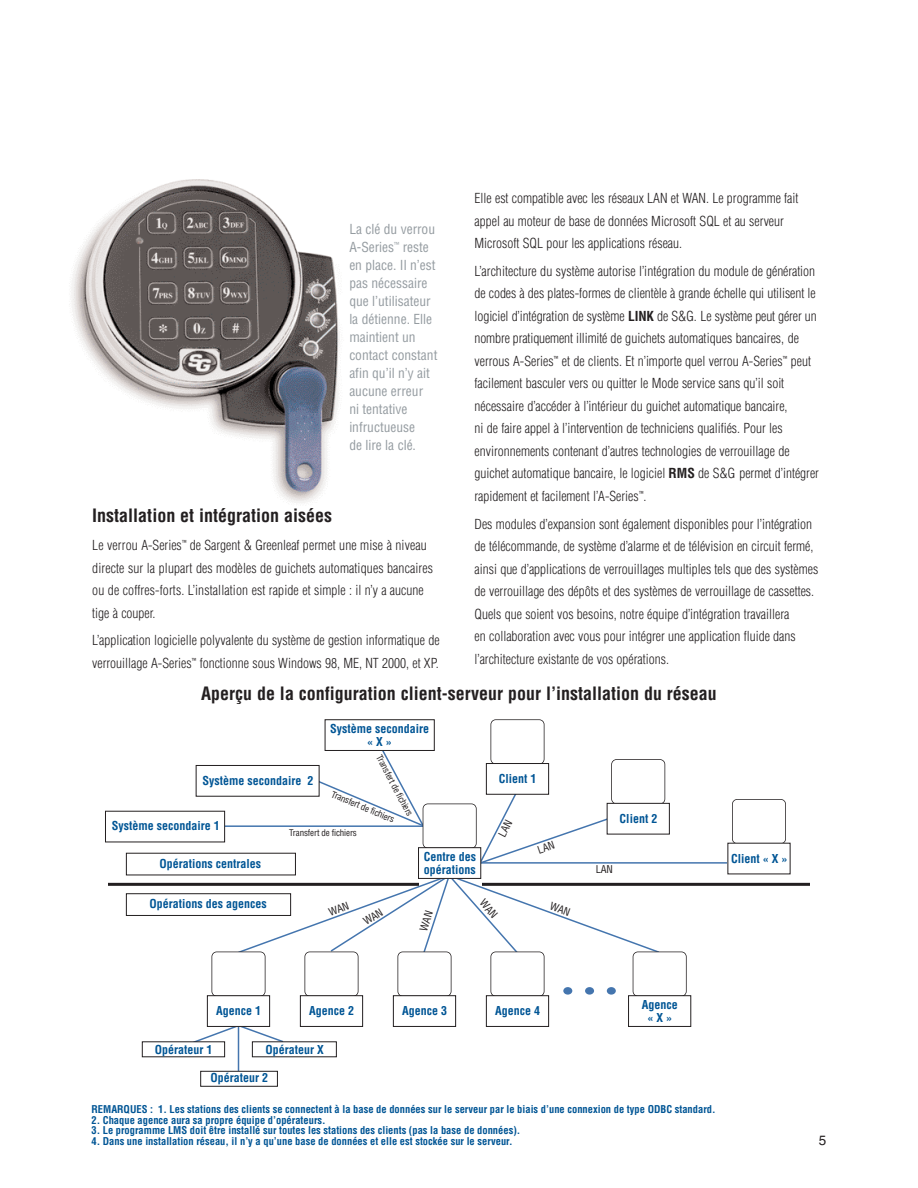
<style>
.page{position:relative;width:918px;height:1188px;background:#fff}
.page>*{position:absolute;margin:0;border:0;box-sizing:border-box;transform-origin:0 0}
.t1{font:700 condensed 18px "Helvetica";color:#231f20}
.t2{font:300 condensed 13.5px/22.5px "Helvetica";color:#231f20}
.t3{font:condensed 13.5px/18px "Helvetica";color:#959ca1}
.t4{font:13.5px "Helvetica";color:#231f20}
.t5{font:700 condensed 12px/13.5px "Helvetica";color:#005595;text-align:center}
.t6{font:700 condensed 10.5px "Helvetica";color:#005595}
.t7{font:condensed 10.5px "Helvetica";color:#231f20}
.t8{font:condensed 9px "Helvetica";letter-spacing:-.015em;color:#231f20}
.s1{font-weight:700}
</style>
<div class="page">
<img style="left:70px;top:179px;width:270px;height:324px">
<hr style="left:108px;top:883px;width:702px;height:3px;background:#231f20">
<div style="left:126px;top:893px;width:165px;height:23px;border:1px solid #231f20"></div>
<hr style="left:218px;top:825px;width:210px;height:2px;background:#4475ae">
<svg style="left:316px;top:746px;width:111px;height:82px"></svg>
<div style="left:105px;top:811px;width:120px;height:31px;background:#fff"></div>
<div style="left:196px;top:765px;width:123px;height:31px;background:#fff"></div>
<div style="left:196px;top:765px;width:124px;height:32px;border:1px solid #231f20"></div>
<div style="left:325px;top:720px;width:109px;height:30px;background:#fff"></div>
<div style="left:325px;top:719px;width:110px;height:32px;border:1px solid #231f20"></div>
<hr style="left:479px;top:862px;width:249px;height:2px;background:#4475ae">
<div style="left:490px;top:719px;width:54px;height:45px;border:2px solid #231f20;border-radius:5px"></div>
<div style="left:486px;top:763px;width:63px;height:32px;border:1px solid #231f20"></div>
<div style="left:611px;top:759px;width:54px;height:45px;border:2px solid #231f20;border-radius:5px"></div>
<div style="left:607px;top:803px;width:63px;height:31px;border:1px solid #231f20"></div>
<div style="left:732px;top:799px;width:54px;height:45px;border:2px solid #231f20;border-radius:5px"></div>
<div style="left:423px;top:804px;width:53px;height:44px;background:#fff;border-radius:5px"></div>
<div style="left:423px;top:804px;width:54px;height:45px;border:2px solid #231f20;border-radius:5px"></div>
<div style="left:418px;top:847px;width:63px;height:32px;border:1px solid #231f20"></div>
<hr style="left:238px;top:1025px;width:1px;height:47px;background:#4475ae">
<svg style="left:195px;top:1024px;width:88px;height:20px"></svg>
<div style="left:142px;top:1042px;width:83px;height:15px;background:#fff"></div>
<div style="left:252px;top:1042px;width:84px;height:15px;background:#fff"></div>
<div style="left:200px;top:1071px;width:78px;height:16px;border:1px solid #231f20"></div>
<div style="left:304px;top:952px;width:54px;height:45px;border:2px solid #231f20;border-radius:5px"></div>
<div style="left:300px;top:995px;width:63px;height:32px;border:1px solid #231f20"></div>
<div style="left:490px;top:952px;width:54px;height:45px;border:2px solid #231f20;border-radius:5px"></div>
<div style="left:486px;top:995px;width:63px;height:32px;border:1px solid #231f20"></div>
<div style="left:398px;top:952px;width:54px;height:45px;border:2px solid #231f20;border-radius:5px"></div>
<div style="left:393px;top:995px;width:63px;height:32px;border:1px solid #231f20"></div>
<div style="left:633px;top:952px;width:54px;height:45px;border:2px solid #231f20;border-radius:5px"></div>
<div style="left:628px;top:995px;width:63px;height:32px;border:1px solid #231f20"></div>
<div style="left:212px;top:952px;width:54px;height:45px;border:2px solid #231f20;border-radius:5px"></div>
<div style="left:207px;top:996px;width:63px;height:30px;background:#fff"></div>
<div style="left:207px;top:995px;width:63px;height:32px;border:1px solid #231f20"></div>
<div style="left:563px;top:987px;width:9px;height:8px;background:#4475ae;border-radius:50%"></div>
<div style="left:585px;top:987px;width:9px;height:8px;background:#4475ae;border-radius:50%"></div>
<div style="left:607px;top:987px;width:9px;height:8px;background:#4475ae;border-radius:50%"></div>
<svg style="left:478px;top:790px;width:131px;height:75px"></svg>
<svg style="left:237px;top:873px;width:424px;height:81px"></svg>
<p class="t2" style="left:475px;top:187px;width:325px">Elle est compatible avec les réseaux LAN et WAN. Le programme fait appel au moteur de base de données Microsoft SQL et au serveur<br>Microsoft SQL pour les applications réseau.</p>
<p class="t2" style="left:475px;top:260px;width:346px">L’architecture du système autorise l’intégration du module de génération de codes à des plates-formes de clientèle à grande échelle qui utilisent le logiciel d’intégration de système <span class="s1">LINK</span> de S&amp;G. Le système peut gérer un nombre pratiquement illimité de guichets automatiques bancaires, de verrous A-Series<sup>™</sup> et de clients. Et n’importe quel verrou A-Series<sup>™</sup> peut facilement basculer vers ou quitter le Mode service sans qu’il soit nécessaire d’accéder à l’intérieur du guichet automatique bancaire,<br>ni de faire appel à l’intervention de techniciens qualifiés. Pour les environnements contenant d’autres technologies de verrouillage de guichet automatique bancaire, le logiciel <span class="s1">RMS</span> de S&amp;G permet d’intégrer rapidement et facilement l’A-Series<sup>™</sup>.</p>
<p class="t2" style="left:475px;top:513px;width:345px">Des modules d’expansion sont également disponibles pour l’intégration de télécommande, de système d’alarme et de télévision en circuit fermé, ainsi que d’applications de verrouillages multiples tels que des systèmes de verrouillage des dépôts et des systèmes de verrouillage de cassettes.<br>Quels que soient vos besoins, notre équipe d’intégration travaillera<br>en collaboration avec vous pour intégrer une application fluide dans l’architecture existante de vos opérations.</p>
<h1 class="t1" style="left:201px;top:683px;width:517px">Aperçu de la configuration client-serveur pour l’installation du réseau</h1>
<p class="t3" style="left:349px;top:222px;width:90px">La clé du verrou<br>A-Series<sup>™</sup> reste en place. Il n’est pas nécessaire que l’utilisateur la détienne. Elle maintient un contact constant afin qu’il n’y ait aucune erreur<br>ni tentative infructueuse<br>de lire la clé.</p>
<h1 class="t1" style="left:92px;top:506px;width:241px">Installation et intégration aisées</h1>
<p class="t2" style="left:92px;top:534px;width:342px">Le verrou A-Series<sup>™</sup> de Sargent &amp; Greenleaf permet une mise à niveau directe sur la plupart des modèles de guichets automatiques bancaires ou de coffres-forts. L’installation est rapide et simple : il n’y a aucune tige à couper.</p>
<p class="t2" style="left:92px;top:630px;width:349px">L’application logicielle polyvalente du système de gestion informatique de verrouillage A-Series<sup>™</sup> fonctionne sous Windows 98, ME, NT 2000, et XP.</p>
<p class="t5" style="left:330px;top:722px;width:100px">Système secondaire «X»</p>
<p class="t8" style="left:382px;top:754px;width:69px;rotate:62deg">Transfert de fichiers</p>
<p class="t5" style="left:203px;top:774px;width:112px">Système secondaire 2</p>
<p class="t8" style="left:333px;top:790px;width:69px;rotate:23deg">Transfert de fichiers</p>
<p class="t5" style="left:112px;top:819px;width:109px">Système secondaire 1</p>
<p class="t8" style="left:289px;top:829px;width:69px">Transfert de fichiers</p>
<p class="t5" style="left:499px;top:772px;width:39px">Client 1</p>
<p class="t5" style="left:620px;top:812px;width:39px">Client 2</p>
<p class="t5" style="left:160px;top:857px;width:103px">Opérations centrales</p>
<p class="t5" style="left:149px;top:897px;width:119px">Opérations des agences</p>
<p class="t5" style="left:216px;top:1005px;width:46px">Agence 1</p>
<p class="t5" style="left:424px;top:850px;width:54px">Centre des</p>
<p class="t5" style="left:731px;top:852px;width:58px">Client « X »</p>
<p class="t5" style="left:424px;top:863px;width:53px">opérations</p>
<p class="t7" style="left:596px;top:866px;width:19px">LAN</p>
<p class="t5" style="left:309px;top:1005px;width:46px">Agence 2</p>
<p class="t5" style="left:402px;top:1005px;width:46px">Agence 3</p>
<p class="t5" style="left:495px;top:1005px;width:46px">Agence 4</p>
<p class="t5" style="left:642px;top:998px;width:37px">Agence «X»</p>
<p class="t5" style="left:155px;top:1043px;width:59px">Opérateur 1</p>
<p class="t5" style="left:266px;top:1043px;width:60px">Opérateur X</p>
<p class="t5" style="left:211px;top:1072px;width:59px">Opérateur 2</p>
<p class="t6" style="left:92px;top:1104px;width:626px">REMARQUES : 1. Les stations des clients se connectent à la base de données sur le serveur par le biais d’une connexion de type ODBC standard.</p>
<p class="t6" style="left:92px;top:1114px;width:236px">2. Chaque agence aura sa propre équipe d’opérateurs.</p>
<p class="t6" style="left:92px;top:1125px;width:430px">3. Le programme LMS doit être installé sur toutes les stations des clients (pas la base de données).</p>
<p class="t6" style="left:92px;top:1135px;width:422px">4. Dans une installation réseau, il n’y a qu’une base de données et elle est stockée sur le serveur.</p>
<p class="t4" style="left:819px;top:1135px;width:9px">5</p>
</div>
